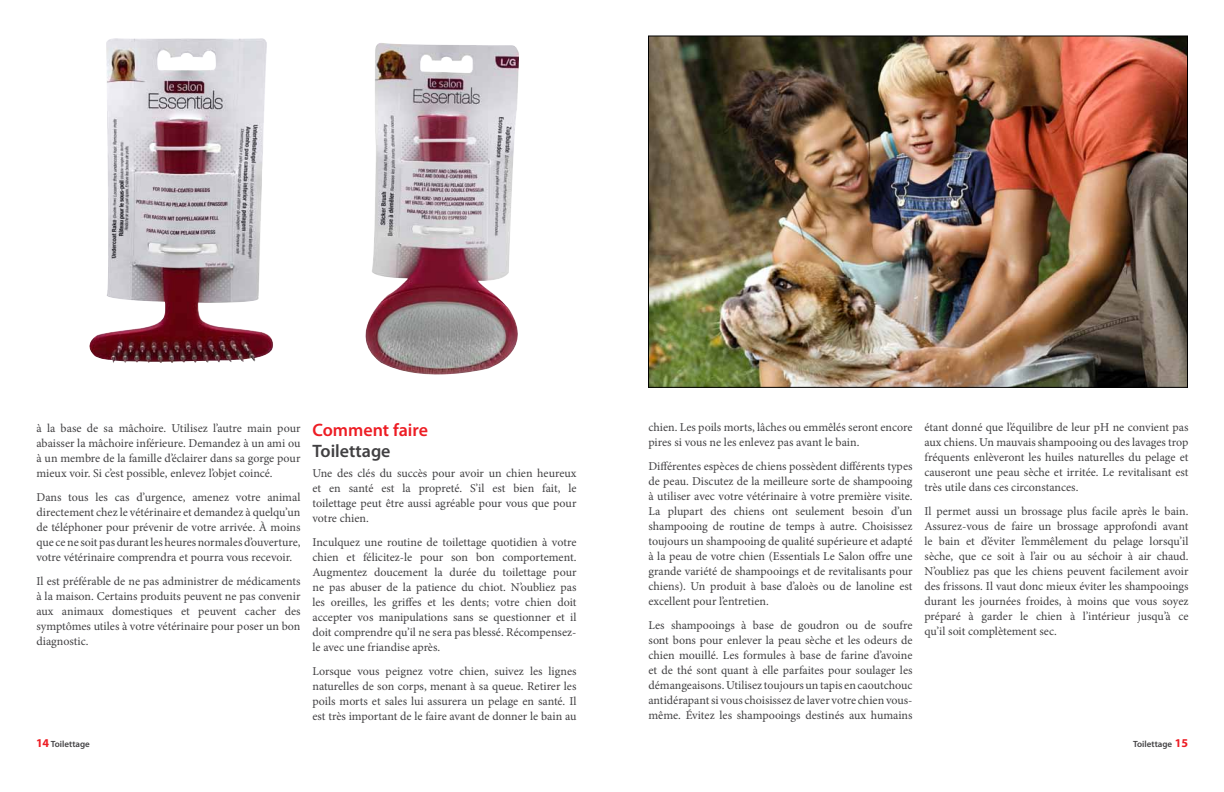
<style>
.page{position:relative;width:1224px;height:792px;background:#fff}
.page>*{position:absolute;margin:0;border:0;box-sizing:border-box;transform-origin:0 0}
.t1{font:600 18px "Myriad Pro";color:#ed1d24}
.t2{font:600 18px "Myriad Pro";color:#414042}
.t3{font:12px/15px "Minion Pro";color:#414042;text-align:justify}
.t4{font:600 9px "Myriad Pro";color:#414042}
.s1{font-weight:700;font-size:12px;color:#ed1d24}
</style>
<div class="page">
<img style="left:650px;top:38px;width:536px;height:348px">
<img style="left:365px;top:43px;width:154px;height:332px">
<img style="left:89px;top:38px;width:184px;height:325px">
<p class="t3" style="left:36px;top:420px;width:266px">à la base de sa mâchoire. Utilisez l’autre main pour abaisser la mâchoire inférieure. Demandez à un ami ou à un membre de la famille d’éclairer dans sa gorge pour mieux voir. Si c’est possible, enlevez l’objet coincé.</p>
<p class="t3" style="left:36px;top:489px;width:265px">Dans tous les cas d’urgence, amenez votre animal directement chez le vétérinaire et demandez à quelqu’un de téléphoner pour prévenir de votre arrivée. À moins que ce ne soit pas durant les heures normales d’ouverture, votre vétérinaire comprendra et pourra vous recevoir.</p>
<p class="t3" style="left:36px;top:573px;width:266px">Il est préférable de ne pas administrer de médicaments à la maison. Certains produits peuvent ne pas convenir aux animaux domestiques et peuvent cacher des symptômes utiles à votre vétérinaire pour poser un bon diagnostic.</p>
<h1 class="t1" style="left:312px;top:419px;width:117px">Comment faire</h1>
<h1 class="t2" style="left:312px;top:440px;width:80px">Toilettage</h1>
<p class="t3" style="left:312px;top:466px;width:266px">Une des clés du succès pour avoir un chien heureux et en santé est la propreté. S’il est bien fait, le toilettage peut être aussi agréable pour vous que pour votre chien.</p>
<p class="t3" style="left:312px;top:535px;width:266px">Inculquez une routine de toilettage quotidien à votre chien et félicitez-le pour son bon comportement.<br>Augmentez doucement la durée du toilettage pour ne pas abuser de la patience du chiot. N’oubliez pas les oreilles, les griffes et les dents; votre chien doit accepter vos manipulations sans se questionner et il doit comprendre qu’il ne sera pas blessé. Récompensez&shy;le avec une friandise après.</p>
<p class="t3" style="left:312px;top:664px;width:266px">Lorsque vous peignez votre chien, suivez les lignes naturelles de son corps, menant à sa queue. Retirer les poils morts et sales lui assurera un pelage en santé. Il est très important de le faire avant de donner le bain au</p>
<p class="t3" style="left:648px;top:420px;width:265px">chien. Les poils morts, lâches ou emmêlés seront encore pires si vous ne les enlevez pas avant le bain.</p>
<p class="t3" style="left:648px;top:459px;width:266px">Différentes espèces de chiens possèdent différents types de peau. Discutez de la meilleure sorte de shampooing à utiliser avec votre vétérinaire à votre première visite.<br>La plupart des chiens ont seulement besoin d’un shampooing de routine de temps à autre. Choisissez toujours un shampooing de qualité supérieure et adapté à la peau de votre chien (Essentials Le Salon offre une grande variété de shampooings et de revitalisants pour chiens). Un produit à base d’aloès ou de lanoline est excellent pour l’entretien.</p>
<p class="t3" style="left:648px;top:618px;width:266px">Les shampooings à base de goudron ou de soufre sont bons pour enlever la peau sèche et les odeurs de chien mouillé. Les formules à base de farine d’avoine et de thé sont quant à elle parfaites pour soulager les démangeaisons. Utilisez toujours un tapis en caoutchouc antidérapant si vous choisissez de laver votre chien vous&shy;même. Évitez les shampooings destinés aux humains</p>
<p class="t3" style="left:924px;top:420px;width:266px">étant donné que l’équilibre de leur pH ne convient pas aux chiens. Un mauvais shampooing ou des lavages trop fréquents enlèveront les huiles naturelles du pelage et causeront une peau sèche et irritée. Le revitalisant est très utile dans ces circonstances.</p>
<p class="t3" style="left:924px;top:504px;width:266px">Il permet aussi un brossage plus facile après le bain.<br>Assurez-vous de faire un brossage approfondi avant le bain et d’éviter l’emmêlement du pelage lorsqu’il sèche, que ce soit à l’air ou au séchoir à air chaud.<br>N’oubliez pas que les chiens peuvent facilement avoir des frissons. Il vaut donc mieux éviter les shampooings durant les journées froides, à moins que vous soyez préparé à garder le chien à l’intérieur jusqu’à ce qu’il soit complètement sec.</p>
<p class="t4" style="left:36px;top:739px;width:55px"><span class="s1">14</span> Toilettage</p>
<p class="t4" style="left:1133px;top:738px;width:56px">Toilettage <span class="s1">15</span></p>
</div>
